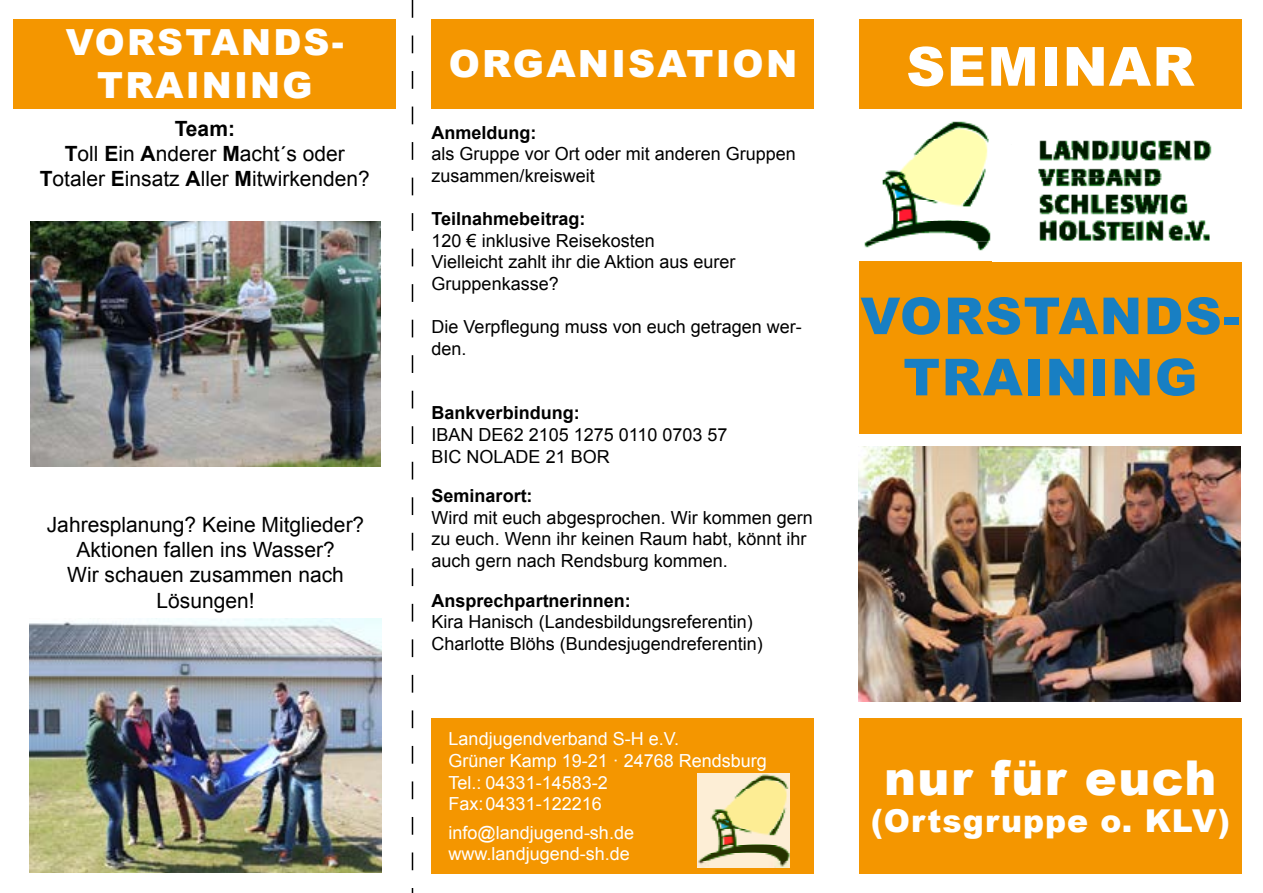
<style>
.page{position:relative;width:1263px;height:893px;background:#fff}
.page>*{position:absolute;margin:0;border:0;box-sizing:border-box;transform-origin:0 0}
.t1{font:900 54px "Arial";letter-spacing:.03em;color:#fff}
.t2{font:900 51px/61.2px "Arial";letter-spacing:.03em;color:#187fc3;text-align:center}
.t3{font:900 48px "Arial";letter-spacing:.03em;color:#fff}
.t4{font:900 37.5px "Arial";letter-spacing:.06em;color:#fff}
.t5{font:900 36px/43.2px "Arial";letter-spacing:.06em;color:#fff;text-align:center}
.t6{font:900 31.5px "Arial";letter-spacing:.03em;color:#fff}
.t7{font:21px/25.2px "Arial";color:#000;text-align:center}
.t8{font:18px/21.6px "Arial";color:#000}
.t9{font:18px/21.6px "Arial";color:#fff}
.t10{font:700 18px "Arial";color:#000}
.s1{font-weight:700}
</style>
<div class="page">
<div style="left:859px;top:19px;width:383px;height:89px;background:#f49600"></div>
<div style="left:432px;top:19px;width:382px;height:89px;background:#f49600"></div>
<div style="left:859px;top:261px;width:383px;height:173px;background:#f49600"></div>
<div style="left:859px;top:719px;width:383px;height:155px;background:#f49600"></div>
<div style="left:432px;top:719px;width:382px;height:155px;background:#f49600"></div>
<svg style="left:412px;top:0;width:1px;height:893px"></svg>
<img style="left:697px;top:773px;width:93px;height:94px">
<img style="left:1038px;top:140px;width:174px;height:37px">
<img style="left:1039px;top:177px;width:171px;height:64px">
<img style="left:864px;top:121px;width:127px;height:130px">
<div style="left:13px;top:19px;width:382px;height:89px;background:#f49600"></div>
<img style="left:31px;top:221px;width:350px;height:245px">
<img style="left:30px;top:618px;width:351px;height:254px">
<img style="left:858px;top:446px;width:383px;height:256px">
<h3 class="t5" style="left:66px;top:19px;width:279px">VORSTANDS-<br>TRAINING</h3>
<h3 class="t3" style="left:25px;top:32px;width:360px">ANMELDUNG</h3>
<p class="t7" style="left:40px;top:116px;width:332px"><span class="s1">Team:<br>T</span>oll <span class="s1">E</span>in <span class="s1">A</span>nderer <span class="s1">M</span>acht´s oder<br><span class="s1">T</span>otaler <span class="s1">E</span>insatz <span class="s1">A</span>ller <span class="s1">M</span>itwirkenden?</p>
<p class="t7" style="left:47px;top:512px;width:319px">Jahresplanung? Keine Mitglieder?<br>Aktionen fallen ins Wasser?<br>Wir schauen zusammen nach<br>Lösungen!</p>
<h3 class="t4" style="left:449px;top:37px;width:350px">ORGANISATION</h3>
<h1 class="t1" style="left:906px;top:27px;width:290px">SEMINAR</h1>
<p class="t10" style="left:432px;top:120px;width:106px">Anmeldung:</p>
<p class="t8" style="left:432px;top:143px;width:366px">als Gruppe vor Ort oder mit anderen Gruppen zusammen/kreisweit</p>
<p class="t10" style="left:432px;top:207px;width:155px">Teilnahmebeitrag:</p>
<p class="t8" style="left:432px;top:230px;width:305px">120 € inklusive Reisekosten<br>Vielleicht zahlt ihr die Aktion aus eurer<br>Gruppenkasse?</p>
<p class="t8" style="left:432px;top:316px;width:372px">Die Verpflegung muss von euch getragen wer&shy;den.</p>
<h2 class="t2" style="left:860px;top:284px;width:381px">VORSTANDS-<br>TRAINING</h2>
<p class="t10" style="left:432px;top:401px;width:150px">Bankverbindung:</p>
<p class="t8" style="left:432px;top:424px;width:297px">IBAN DE62 2105 1275 0110 0703 57<br>BIC NOLADE 21 BOR</p>
<p class="t10" style="left:432px;top:484px;width:103px">Seminarort:</p>
<p class="t8" style="left:432px;top:507px;width:383px">Wird mit euch abgesprochen. Wir kommen gern zu euch. Wenn ihr keinen Raum habt, könnt ihr auch gern nach Rendsburg kommen.</p>
<p class="t10" style="left:432px;top:588px;width:201px">Ansprechpartnerinnen:</p>
<p class="t8" style="left:432px;top:611px;width:333px">Kira Hanisch (Landesbildungsreferentin)<br>Charlotte Blöhs (Bundesjugendreferentin)</p>
<p class="t9" style="left:449px;top:728px;width:320px">Landjugendverband S-H e.V.<br>Grüner Kamp 19-21 · 24768 Rendsburg<br>Tel.: 04331-14583-2<br>Fax:04331-122216</p>
<p class="t9" style="left:449px;top:822px;width:187px">info@landjugend-sh.de www.landjugend-sh.de</p>
<h3 class="t3" style="left:884px;top:742px;width:334px">nur für euch</h3>
<h3 class="t6" style="left:871px;top:798px;width:361px">(Ortsgruppe o. KLV)</h3>
</div>
